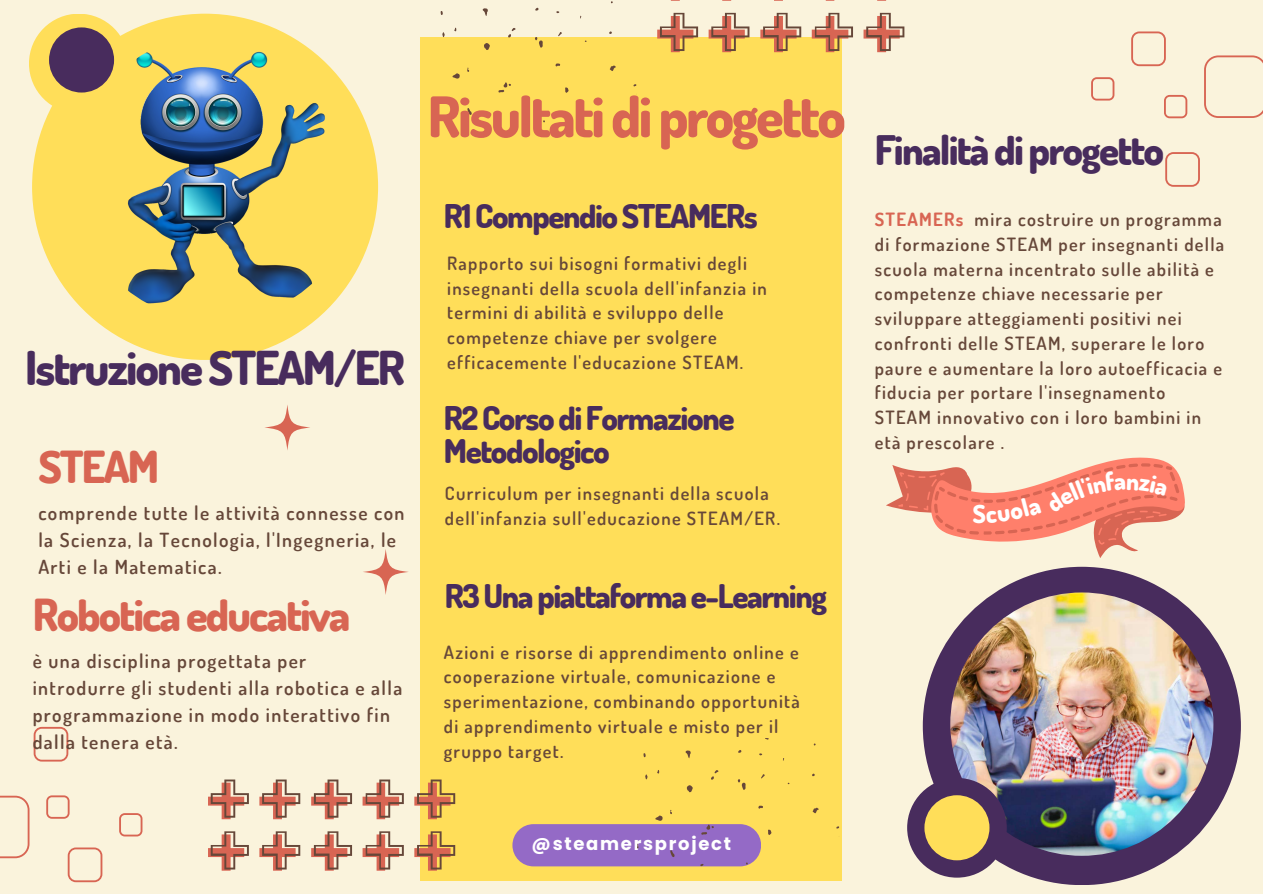
<style>
.page{position:relative;width:1263px;height:894px;background:#fff}
.page>*{position:absolute;margin:0;border:0;box-sizing:border-box;transform-origin:0 0}
.t1{font:800 56.1px "Dosis";letter-spacing:-.045em;color:#d86553}
.t2{font:800 46.65px "Dosis";letter-spacing:-.045em;color:#482c5d}
.t3{font:800 44.1px "Dosis";letter-spacing:-.045em;color:#d86553}
.t4{font:800 40.65px "Dosis";letter-spacing:-.045em;color:#482c5d}
.t5{font:800 32.7px/33.8px "Dosis";letter-spacing:-.045em;color:#482c5d}
.t6{font:600 19.35px/27px "Dosis";letter-spacing:.07em;color:#664739}
.t7{font:600 18.3px/24.8px "Dosis";letter-spacing:.07em;color:#664739}
.t8{font:700 18px "Poppins";letter-spacing:.095em;color:#fff}
.s1{font-weight:700;color:#d86553}
</style>
<div class="page">
<div style="left:0;top:0;width:1263px;height:893px;background:#faf3dc"></div>
<div style="left:421px;top:38px;width:421px;height:842px;background:#ffde59"></div>
<div style="left:32px;top:14px;width:346px;height:346px;background:#ffde59;border-radius:50%"></div>
<img style="left:73px;top:34px;width:286px;height:287px;border-radius:50%">
<div style="left:512px;top:823px;width:249px;height:43px;background:#946ac6;border-radius:21px"></div>
<div style="left:923px;top:566px;width:318px;height:318px;background:#482c5d;border-radius:50%"></div>
<img style="left:950px;top:592px;width:263px;height:263px;border-radius:50%">
<div style="left:907px;top:777px;width:100px;height:100px;background:#482c5d;border-radius:50%"></div>
<div style="left:29px;top:14px;width:100px;height:99px;background:#ffde59;border-radius:50%"></div>
<div style="left:924px;top:795px;width:65px;height:65px;background:#ffde59;border-radius:50%"></div>
<div style="left:49px;top:27px;width:65px;height:65px;background:#482c5d;border-radius:50%"></div>
<svg style="left:34px;top:726px;width:34px;height:35px"></svg>
<svg style="left:0;top:795px;width:30px;height:63px"></svg>
<svg style="left:46px;top:795px;width:24px;height:23px"></svg>
<svg style="left:68px;top:847px;width:34px;height:34px"></svg>
<svg style="left:119px;top:813px;width:23px;height:23px"></svg>
<svg style="left:1165px;top:152px;width:35px;height:34px"></svg>
<svg style="left:1204px;top:55px;width:59px;height:63px"></svg>
<svg style="left:1164px;top:95px;width:23px;height:23px"></svg>
<svg style="left:1131px;top:31px;width:35px;height:35px"></svg>
<svg style="left:1091px;top:77px;width:23px;height:23px"></svg>
<svg style="left:265px;top:405px;width:45px;height:45px"></svg>
<svg style="left:363px;top:549px;width:46px;height:46px"></svg>
<svg style="left:414px;top:831px;width:41px;height:39px"></svg>
<svg style="left:363px;top:831px;width:41px;height:39px"></svg>
<svg style="left:311px;top:831px;width:41px;height:39px"></svg>
<svg style="left:259px;top:831px;width:41px;height:39px"></svg>
<svg style="left:208px;top:831px;width:41px;height:39px"></svg>
<svg style="left:414px;top:779px;width:41px;height:40px"></svg>
<svg style="left:363px;top:779px;width:41px;height:40px"></svg>
<svg style="left:311px;top:779px;width:41px;height:40px"></svg>
<svg style="left:259px;top:779px;width:41px;height:40px"></svg>
<svg style="left:208px;top:779px;width:41px;height:40px"></svg>
<svg style="left:863px;top:13px;width:41px;height:39px"></svg>
<svg style="left:812px;top:13px;width:41px;height:39px"></svg>
<svg style="left:760px;top:13px;width:41px;height:39px"></svg>
<svg style="left:709px;top:13px;width:40px;height:39px"></svg>
<svg style="left:657px;top:13px;width:41px;height:39px"></svg>
<svg style="left:484px;top:43px;width:6px;height:7px"></svg>
<svg style="left:452px;top:73px;width:8px;height:6px"></svg>
<svg style="left:483px;top:8px;width:5px;height:8px"></svg>
<svg style="left:610px;top:65px;width:6px;height:6px"></svg>
<svg style="left:467px;top:108px;width:5px;height:7px"></svg>
<svg style="left:565px;top:87px;width:4px;height:6px"></svg>
<svg style="left:555px;top:63px;width:5px;height:3px"></svg>
<svg style="left:442px;top:32px;width:3px;height:5px"></svg>
<svg style="left:508px;top:28px;width:8px;height:9px"></svg>
<svg style="left:535px;top:37px;width:8px;height:11px"></svg>
<svg style="left:498px;top:82px;width:13px;height:11px"></svg>
<svg style="left:687px;top:785px;width:6px;height:7px"></svg>
<svg style="left:655px;top:815px;width:8px;height:5px"></svg>
<svg style="left:685px;top:750px;width:6px;height:8px"></svg>
<svg style="left:813px;top:807px;width:6px;height:6px"></svg>
<svg style="left:670px;top:850px;width:5px;height:6px"></svg>
<svg style="left:768px;top:829px;width:3px;height:5px"></svg>
<svg style="left:758px;top:805px;width:5px;height:3px"></svg>
<svg style="left:711px;top:770px;width:7px;height:9px"></svg>
<svg style="left:643px;top:753px;width:3px;height:4px"></svg>
<svg style="left:738px;top:779px;width:8px;height:10px"></svg>
<svg style="left:701px;top:824px;width:13px;height:10px"></svg>
<svg style="left:886px;top:457px;width:299px;height:101px"></svg>
<h2 class="t2" style="left:25px;top:337px;width:381px">Istruzione STEAM/ER</h2>
<h3 class="t3" style="left:38px;top:437px;width:122px">STEAM</h3>
<p class="t6" style="left:38px;top:499px;width:368px">comprende tutte le attività connesse con la Scienza, la Tecnologia, l'Ingegneria, le<br>Arti e la Matematica.</p>
<h3 class="t3" style="left:33px;top:585px;width:319px">Robotica educativa</h3>
<p class="t6" style="left:33px;top:647px;width:371px">è una disciplina progettata per introdurre gli studenti alla robotica e alla programmazione in modo interattivo fin dalla tenera età.</p>
<h1 class="t1" style="left:428px;top:80px;width:420px">Risultati di progetto</h1>
<h3 class="t5" style="left:444px;top:198px;width:315px">R1 Compendio STEAMERs</h3>
<p class="t7" style="left:447px;top:250px;width:321px">Rapporto sui bisogni formativi degli insegnanti della scuola dell'infanzia in termini di abilità e sviluppo delle competenze chiave per svolgere efficacemente l'educazione STEAM.</p>
<h3 class="t5" style="left:444px;top:399px;width:292px">R2 Corso di Formazione<br>Metodologico</h3>
<p class="t7" style="left:445px;top:480px;width:337px">Curriculum per insegnanti della scuola dell'infanzia sull'educazione STEAM/ER.</p>
<h3 class="t5" style="left:445px;top:578px;width:384px">R3 Una piattaforma e-Learning</h3>
<p class="t7" style="left:444px;top:639px;width:358px">Azioni e risorse di apprendimento online e cooperazione virtuale, comunicazione e sperimentazione, combinando opportunità di apprendimento virtuale e misto per il gruppo target.</p>
<p class="t8" style="left:531px;top:830px;width:201px">@steamersproject</p>
<h3 class="t4" style="left:875px;top:123px;width:291px">Finalità di progetto</h3>
<p class="t7" style="left:875px;top:206px;width:351px"><span class="s1">STEAMERs</span> mira costruire un programma di formazione STEAM per insegnanti della scuola materna incentrato sulle abilità e competenze chiave necessarie per sviluppare atteggiamenti positivi nei confronti delle STEAM, superare le loro paure e aumentare la loro autoefficacia e fiducia per portare l'insegnamento STEAM innovativo con i loro bambini in età prescolare .</p>
</div>
